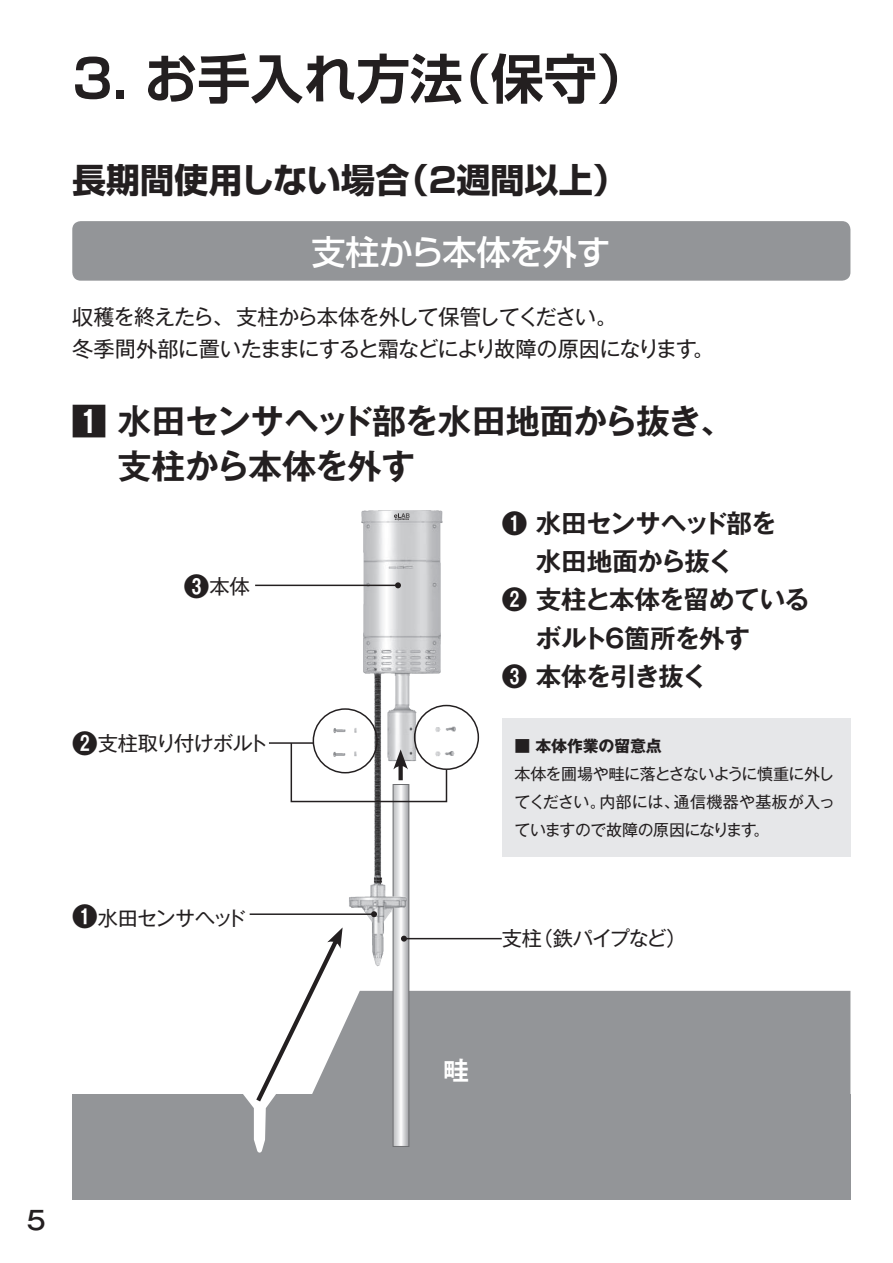
<style>
.page{position:relative;width:893px;height:1263px;background:#fff}
.page>*{position:absolute;margin:0;border:0;box-sizing:border-box;transform-origin:0 0}
.t1{font:700 53.1px "Shin Go Pro De";color:#231f20}
.t2{font:700 34.05px/44.7px "Gothic MB101 Pro De";letter-spacing:-.035em;color:#231f20}
.t3{font:700 34.05px "Shin Go Pro";color:#231f20}
.t4{font:500 34.05px "Shin Go Pro";letter-spacing:-.02em;color:#fff}
.t5{font:700 25.5px/38.2px "Gothic MB101 Pro De";letter-spacing:-.035em;color:#231f20}
.t6{font:500 25.5px "Gothic MB101 Pro";color:#231f20}
.t7{font:700 25.5px "Gothic MB101 Pro De";color:#fff}
.t8{font:21.3px/32px "Gothic MB101 Pro";letter-spacing:-.055em;color:#231f20}
.t9{font:20.25px "Gothic MB101 Pro";letter-spacing:-.035em;color:#231f20}
.t10{font:15.9px/27.9px "Gothic MB101 Pro";letter-spacing:-.025em;color:#231f20;text-align:justify}
.t11{font:700 15.9px "Gothic MB101 Pro";letter-spacing:-.01em;color:#231f20}
.s1{font-family:"Gothic MB101 Pro De";font-weight:700;font-size:25.5px}
</style>
<div class="page">
<div style="left:343px;top:991px;width:507px;height:103px;background:#939598"></div>
<div style="left:72px;top:221px;width:778px;height:60px;background:#939598;border-radius:9px"></div>
<div style="left:502px;top:719px;width:348px;height:138px;background:#e6e7e9"></div>
<div style="left:72px;top:1094px;width:778px;height:105px;background:#939598"></div>
<svg style="left:395px;top:803px;width:12px;height:342px"></svg>
<div style="left:393px;top:784px;width:16px;height:363px;border:1px solid #6d6e71"></div>
<img style="left:363px;top:676px;width:12px;height:63px">
<img style="left:361px;top:510px;width:81px;height:166px">
<hr style="left:255px;top:585px;width:143px;height:1px;background:#231f20">
<svg style="left:395px;top:582px;width:6px;height:6px"></svg>
<hr style="left:250px;top:913px;width:124px;height:2px;background:#231f20">
<svg style="left:371px;top:911px;width:6px;height:6px"></svg>
<hr style="left:404px;top:938px;width:98px;height:1px;background:#231f20">
<svg style="left:401px;top:936px;width:6px;height:6px"></svg>
<hr style="left:269px;top:742px;width:44px;height:2px;background:#231f20">
<div style="left:414px;top:705px;width:65px;height:65px;border:1px solid #231f20;border-radius:50%"></div>
<svg style="left:290px;top:741px;width:158px;height:62px"></svg>
<svg style="left:243px;top:927px;width:100px;height:225px"></svg>
<svg style="left:394px;top:513px;width:16px;height:7px"></svg>
<h1 class="t1" style="left:72px;top:35px;width:579px">3. お手入れ方法（保守）</h1>
<h2 class="t3" style="left:72px;top:153px;width:556px">長期間使用しない場合（2週間以上）</h2>
<h2 class="t4" style="left:311px;top:224px;width:300px">支柱から本体を外す</h2>
<p class="t8" style="left:72px;top:298px;width:644px">収穫を終えたら、支柱から本体を外して保管してください。<br>冬季間外部に置いたままにすると霜などにより故障の原因になります。</p>
<h2 class="t2" style="left:72px;top:394px;width:664px">1 水田センサヘッド部を水田地面から抜き、　 支柱から本体を外す</h2>
<p class="t9" style="left:184px;top:570px;width:67px"><span class="s1">❸</span>本体</p>
<p class="t9" style="left:72px;top:727px;width:198px"><span class="s1">❷</span>支柱取り付けボルト</p>
<p class="t9" style="left:72px;top:901px;width:176px"><span class="s1">❶</span>水田センサヘッド</p>
<p class="t5" style="left:502px;top:501px;width:310px">❶ 水田センサヘッド部を<br>　 水田地面から抜く<br>❷ 支柱と本体を留めている　 ボルト6箇所を外す<br>❸ 本体を引き抜く</p>
<p class="t11" style="left:514px;top:733px;width:149px">■ 本体作業の留意点</p>
<p class="t10" style="left:514px;top:758px;width:322px">本体を圃場や畦に落とさないように慎重に外してください。内部には、通信機器や基板が入っていますので故障の原因になります。</p>
<p class="t9" style="left:502px;top:921px;width:186px">支柱（鉄パイプなど）</p>
<p class="t7" style="left:443px;top:1049px;width:27px">畦</p>
<p class="t6" style="left:26px;top:1199px;width:21px">5</p>
</div>
